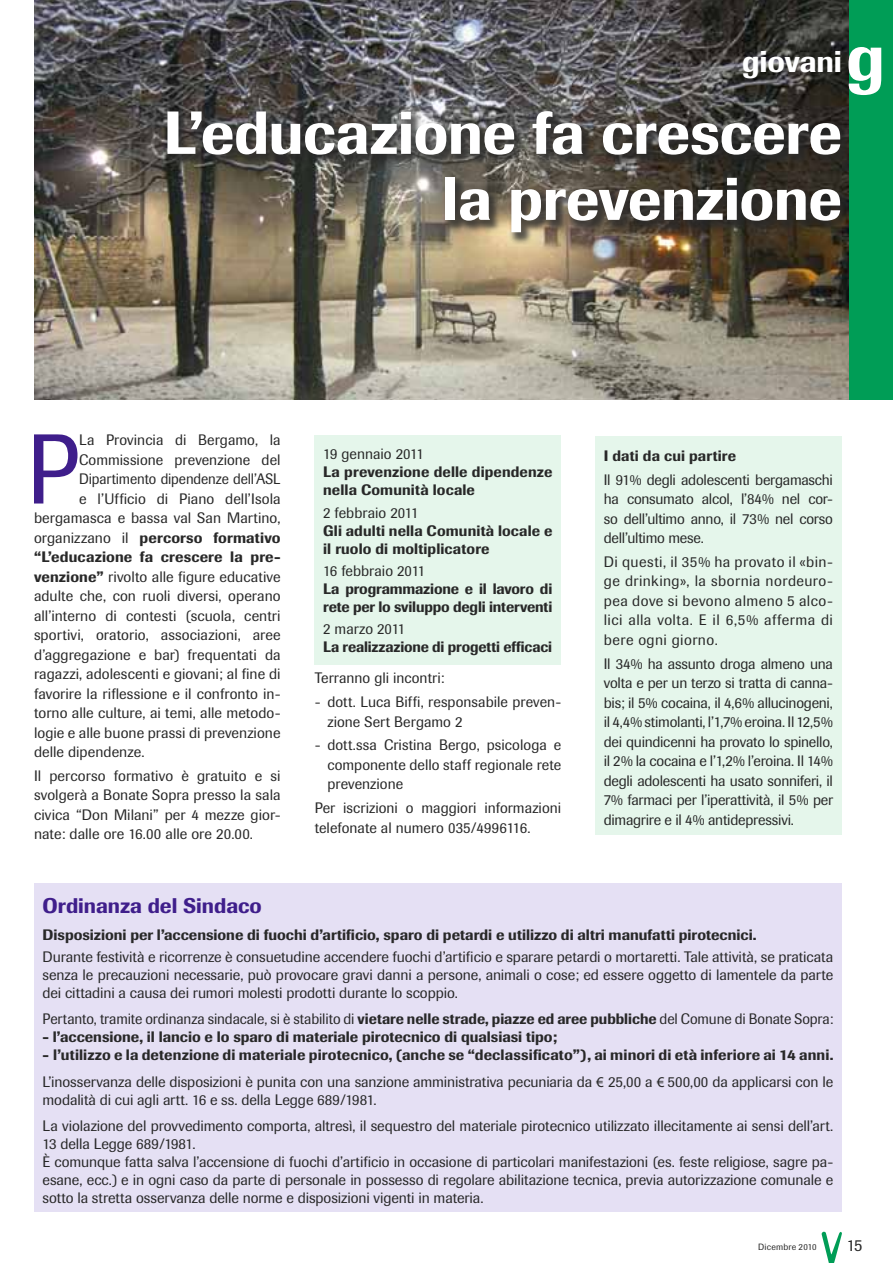
<style>
.page{position:relative;width:893px;height:1263px;background:#fff}
.page>*{position:absolute;margin:0;border:0;box-sizing:border-box;transform-origin:0 0}
.t1{font:97.8px "Imago";color:#3f1e8b}
.t2{font:500 60px/66px "Imago";letter-spacing:-.005em;color:#fff;text-align:right}
.t3{font:500 30px "Imago";letter-spacing:-.005em;color:#fff}
.t4{font:500 21px "Imago";color:#3f1e8b}
.t5{font:16.5px "Imago";color:#282828}
.t6{font:15px/19.5px "Imago";color:#282828;text-align:justify}
.t7{font:500 15px/18px "Imago";color:#282828}
.t8{font:15px "Imago";color:#282828;scale:.95 1}
.t9{font:9px "Imago";letter-spacing:.02em;color:#282828}
.s1{font-size:66.3px}
.s2{font-weight:400}
.s3{font-weight:500}
.s4{font-family:"Myriad Pro"}
</style>
<div class="page">
<svg style="left:822px;top:1232px;width:20px;height:31px"></svg>
<img style="left:34px;top:0;width:816px;height:400px">
<div style="left:164px;top:108px;width:688px;height:136px;background:#282828;opacity:.75"></div>
<div style="left:315px;top:435px;width:246px;height:230px;background:#e5f6eb"></div>
<div style="left:850px;top:0;width:43px;height:400px;background:#009d56"></div>
<div style="left:34px;top:884px;width:808px;height:328px;background:#e5e0f4"></div>
<div style="left:595px;top:436px;width:246px;height:399px;background:#e5f6eb"></div>
<h3 class="t3" style="left:742px;top:43px;width:144px">giovani<span class="s1">g</span></h3>
<h2 class="t2" style="left:164px;top:100px;width:680px">L’educazione fa crescere la prevenzione</h2>
<h1 class="t1" style="left:27px;top:412px;width:54px">P</h1>
<p class="t6" style="left:79px;top:430px;width:203px">La Provincia di Bergamo, la</p>
<p class="t6" style="left:79px;top:450px;width:203px">Commissione prevenzione del</p>
<p class="t8" style="left:79px;top:470px;width:214px">Dipartimento dipendenze dell’ASL</p>
<p class="t6" style="left:79px;top:489px;width:203px">e l’Ufficio di Piano dell’Isola</p>
<p class="t6" style="left:34px;top:508px;width:248px">bergamasca e bassa val San Martino,</p>
<p class="t7" style="left:34px;top:528px;width:248px"><span class="s2">organizzano il</span> percorso formativo</p>
<p class="t7" style="left:34px;top:548px;width:248px">“L’educazione fa crescere la pre-</p>
<p class="t6" style="left:34px;top:567px;width:248px"><span class="s3">venzione”</span> rivolto alle figure educative</p>
<p class="t6" style="left:34px;top:586px;width:248px">adulte che, con ruoli diversi, operano</p>
<p class="t6" style="left:34px;top:606px;width:248px">all’interno di contesti (scuola, centri</p>
<p class="t6" style="left:34px;top:625px;width:248px">sportivi, oratorio, associazioni, aree</p>
<p class="t6" style="left:34px;top:645px;width:248px">d’aggregazione e bar) frequentati da</p>
<p class="t6" style="left:34px;top:664px;width:248px">ragazzi, adolescenti e giovani; al fine di</p>
<p class="t6" style="left:34px;top:684px;width:248px">favorire la riflessione e il confronto in-</p>
<p class="t6" style="left:34px;top:703px;width:248px">torno alle culture, ai temi, alle metodo-</p>
<p class="t6" style="left:34px;top:723px;width:248px">logie e alle buone prassi di prevenzione</p>
<p class="t6" style="left:34px;top:742px;width:112px">delle dipendenze.</p>
<p class="t6" style="left:34px;top:766px;width:248px">Il percorso formativo è gratuito e si svolgerà a Bonate Sopra presso la sala civica “Don Milani” per 4 mezze gior&shy;nate: dalle ore 16.00 alle ore 20.00.</p>
<p class="t6" style="left:323px;top:445px;width:102px">19 gennaio 2011</p>
<p class="t7" style="left:323px;top:463px;width:231px">La prevenzione delle dipendenze nella Comunità locale</p>
<p class="t6" style="left:323px;top:503px;width:97px">2 febbraio 2011</p>
<p class="t7" style="left:323px;top:521px;width:231px">Gli adulti nella Comunità locale e il ruolo di moltiplicatore</p>
<p class="t6" style="left:323px;top:561px;width:104px">16 febbraio 2011</p>
<p class="t7" style="left:323px;top:580px;width:231px">La programmazione e il lavoro di rete per lo sviluppo degli interventi</p>
<p class="t6" style="left:323px;top:619px;width:84px">2 marzo 2011</p>
<p class="t7" style="left:323px;top:638px;width:231px">La realizzazione di progetti efficaci</p>
<p class="t6" style="left:315px;top:668px;width:131px">Terranno gli incontri:</p>
<p class="t6" style="left:327px;top:692px;width:235px;text-indent:-13px">- dott. Luca Biffi, responsabile preven&shy;zione Sert Bergamo 2</p>
<p class="t6" style="left:327px;top:735px;width:235px;text-indent:-13px">- dott.ssa Cristina Bergo, psicologa e componente dello staff regionale rete prevenzione</p>
<p class="t6" style="left:315px;top:798px;width:248px">Per iscrizioni o maggiori informazioni telefonate al numero 035/4996116.</p>
<p class="t7" style="left:604px;top:447px;width:134px">I dati da cui partire</p>
<p class="t6" style="left:604px;top:470px;width:231px">Il 91% degli adolescenti bergamaschi ha consumato alcol, l’84% nel cor&shy;so dell’ultimo anno, il 73% nel corso dell’ultimo mese.</p>
<p class="t6" style="left:604px;top:552px;width:231px">Di questi, il 35% ha provato il «bin&shy;ge drinking», la sbornia nordeuro&shy;pea dove si bevono almeno 5 alco&shy;lici alla volta. E il 6,5% afferma di bere ogni giorno.</p>
<p class="t6" style="left:604px;top:654px;width:231px">Il 34% ha assunto droga almeno una volta e per un terzo si tratta di canna&shy;bis; il 5% cocaina, il 4,6% allucinogeni, il 4,4% stimolanti, l’1,7% eroina. Il 12,5% dei quindicenni ha provato lo spinello, il 2% la cocaina e l’1,2% l’eroina. Il 14% degli adolescenti ha usato sonniferi, il 7% farmaci per l’iperattività, il 5% per dimagrire e il 4% antidepressivi.</p>
<h3 class="t4" style="left:43px;top:893px;width:221px">Ordinanza del Sindaco</h3>
<p class="t7" style="left:43px;top:925px;width:715px">Disposizioni per l’accensione di fuochi d’artificio, sparo di petardi e utilizzo di altri manufatti pirotecnici.</p>
<p class="t6" style="left:43px;top:948px;width:792px;line-height:18px">Durante festività e ricorrenze è consuetudine accendere fuochi d’artificio e sparare petardi o mortaretti. Tale attività, se praticata senza le precauzioni necessarie, può provocare gravi danni a persone, animali o cose; ed essere oggetto di lamentele da parte dei cittadini a causa dei rumori molesti prodotti durante lo scoppio.</p>
<p class="t6" style="left:43px;top:1009px;width:792px">Pertanto, tramite ordinanza sindacale, si è stabilito di <span class="s3">vietare nelle strade, piazze ed aree pubbliche</span> del Comune di Bonate Sopra:</p>
<p class="t7" style="left:43px;top:1028px;width:516px">- l’accensione, il lancio e lo sparo di materiale pirotecnico di qualsiasi tipo;</p>
<p class="t6" style="left:43px;top:1042px;width:792px;line-height:26.5px"><span class="s3">- l’utilizzo e la detenzione di materiale pirotecnico, (anche se “declassificato”), ai minori di età inferiore ai 14 anni.<br></span>L’inosservanza delle disposizioni è punita con una sanzione amministrativa pecuniaria da <span class="s4">€</span> 25,00 a <span class="s4">€</span> 500,00 da applicarsi con le</p>
<p class="t6" style="left:43px;top:1086px;width:792px;line-height:26.5px">modalità di cui agli artt. 16 e ss. della Legge 689/1981.<br>La violazione del provvedimento comporta, altresì, il sequestro del materiale pirotecnico utilizzato illecitamente ai sensi dell’art.</p>
<p class="t6" style="left:43px;top:1135px;width:792px;line-height:18px;text-align:left">13 della Legge 689/1981.<br>È comunque fatta salva l’accensione di fuochi d’artificio in occasione di particolari manifestazioni (es. feste religiose, sagre pa&shy;esane, ecc.) e in ogni caso da parte di personale in possesso di regolare abilitazione tecnica, previa autorizzazione comunale e sotto la stretta osservanza delle norme e disposizioni vigenti in materia.</p>
<p class="t9" style="left:758px;top:1241px;width:60px">Dicembre 2010</p>
<p class="t5" style="left:847px;top:1236px;width:17px">15</p>
</div>
